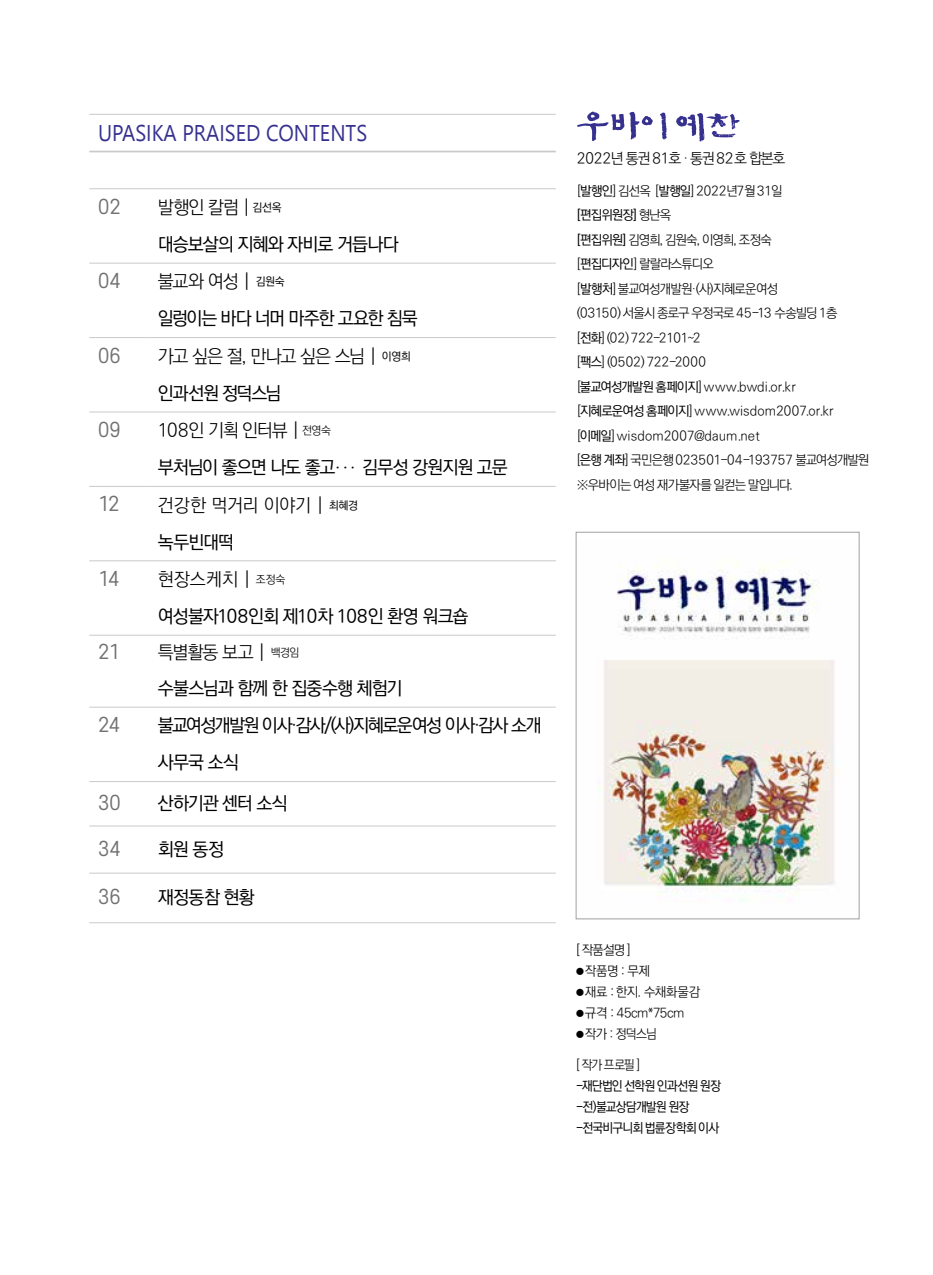
<style>
.page{position:relative;width:933px;height:1275px;background:#fff}
.page>*{position:absolute;margin:0;border:0;box-sizing:border-box;transform-origin:0 0}
.t1{font:22.75px "Nirmala UI";color:#36318f;scale:.9 1}
.t2{font:19.25px "S Core Dream 4";letter-spacing:-.005em;color:#727171;scale:.95 1}
.t3{font:500 18.38px/36.9px "Ko Pub World Dotum";letter-spacing:-.055em;color:#000}
.t4{font:500 18.38px/36.9px "Ko Pub World Dotum";letter-spacing:-.08em;color:#000}
.t5{font:300 18.38px/36.9px "Ko Pub World Dotum";letter-spacing:-.06em;color:#000}
.t6{font:300 18.38px/36.9px "Ko Pub World Dotum";letter-spacing:-.015em;color:#000}
.t7{font:300 14.88px "Ko Pub World Dotum";letter-spacing:-.01em;color:#000}
.t8{font:300 13.12px/24.5px "Ko Pub World Dotum";letter-spacing:-.03em;color:#000}
.t9{font:500 13.12px/21px "Ko Pub World Dotum";letter-spacing:-.065em;color:#000;scale:.95 1}
.t10{font:300 13.12px "Ko Pub World Dotum";letter-spacing:-.03em;color:#000;scale:.95 1}
.s1{font-weight:300}
.s2{font-size:11.38px}
.s3{font-weight:500;font-size:11.38px}
.s4{font-weight:500}
.s5{font-weight:300;font-size:11.38px}
.s6{font-family:"KBI Zmjo L";font-weight:400}
.s7{font-size:8.75px}
</style>
<div class="page">
<hr style="left:89px;top:114px;width:60px;height:1px;background:#c9caca">
<hr style="left:149px;top:114px;width:407px;height:1px;background:#c9caca">
<hr style="left:89px;top:188px;width:60px;height:1px;background:#c9caca">
<hr style="left:149px;top:188px;width:407px;height:1px;background:#c9caca">
<hr style="left:89px;top:263px;width:60px;height:1px;background:#c9caca">
<hr style="left:149px;top:263px;width:407px;height:1px;background:#c9caca">
<hr style="left:89px;top:337px;width:60px;height:1px;background:#c9caca">
<hr style="left:149px;top:337px;width:407px;height:1px;background:#c9caca">
<hr style="left:89px;top:412px;width:60px;height:1px;background:#c9caca">
<hr style="left:149px;top:412px;width:407px;height:1px;background:#c9caca">
<hr style="left:89px;top:486px;width:60px;height:1px;background:#c9caca">
<hr style="left:149px;top:486px;width:407px;height:1px;background:#c9caca">
<hr style="left:89px;top:560px;width:60px;height:1px;background:#c9caca">
<hr style="left:149px;top:560px;width:407px;height:1px;background:#c9caca">
<hr style="left:89px;top:635px;width:60px;height:1px;background:#c9caca">
<hr style="left:149px;top:635px;width:407px;height:1px;background:#c9caca">
<hr style="left:89px;top:707px;width:60px;height:1px;background:#c9caca">
<hr style="left:149px;top:707px;width:407px;height:1px;background:#c9caca">
<hr style="left:89px;top:781px;width:60px;height:1px;background:#c9caca">
<hr style="left:149px;top:781px;width:407px;height:1px;background:#c9caca">
<hr style="left:89px;top:826px;width:60px;height:1px;background:#c9caca">
<hr style="left:149px;top:826px;width:407px;height:1px;background:#c9caca">
<hr style="left:89px;top:873px;width:60px;height:1px;background:#c9caca">
<hr style="left:149px;top:873px;width:407px;height:1px;background:#c9caca">
<hr style="left:89px;top:922px;width:60px;height:1px;background:#c9caca">
<hr style="left:149px;top:922px;width:407px;height:1px;background:#c9caca">
<hr style="left:89px;top:151px;width:60px;height:1px;background:#c9caca">
<hr style="left:149px;top:151px;width:407px;height:1px;background:#c9caca">
<svg style="left:660px;top:113px;width:8px;height:27px"></svg>
<svg style="left:577px;top:112px;width:76px;height:29px"></svg>
<svg style="left:676px;top:113px;width:63px;height:29px"></svg>
<img style="left:598px;top:560px;width:241px;height:342px">
<div style="left:576px;top:532px;width:283px;height:387px;border:1px solid #9fa0a0"></div>
<h1 class="t1" style="left:98px;top:114px;width:300px">UPASIKA PRAISED CONTENTS</h1>
<h2 class="t2" style="left:98px;top:193px;width:25px">02</h2>
<h3 class="t3" style="left:158px;top:189px;width:242px"><span class="s1">발행인 칼럼 |</span> <span class="s2">김선옥<br></span>대승보살의 지혜와 자비로 거듭나다</h3>
<h2 class="t2" style="left:98px;top:267px;width:25px">04</h2>
<h3 class="t3" style="left:158px;top:264px;width:261px"><span class="s1">불교와 여성 |</span> <span class="s2">김원숙<br></span>일렁이는 바다 너머 마주한 고요한 침묵</h3>
<h2 class="t2" style="left:98px;top:341px;width:25px">06</h2>
<h3 class="t5" style="left:158px;top:338px;width:254px">가고 싶은 절, 만나고 싶은 스님 | <span class="s3">이영희 </span><span class="s4">인과선원 정덕스님</span></h3>
<h2 class="t2" style="left:98px;top:416px;width:25px">09</h2>
<h3 class="t3" style="left:158px;top:413px;width:351px"><span class="s1">108인 기획 인터뷰 |</span> <span class="s5">전영숙<br></span>부처님이 좋으면 나도 좋고<span class="s6">···</span> 김무성 강원지원 고문</h3>
<h2 class="t2" style="left:98px;top:490px;width:24px">12</h2>
<h3 class="t6" style="left:158px;top:487px;width:202px">건강한 먹거리 이야기 | <span class="s3">최혜경 </span><span class="s4">녹두빈대떡</span></h3>
<h2 class="t2" style="left:98px;top:565px;width:24px">14</h2>
<h3 class="t3" style="left:158px;top:562px;width:312px"><span class="s1">현장스케치 |</span> <span class="s5">조정숙<br></span>여성불자108인회 제10차 108인 환영 워크숍</h3>
<h2 class="t2" style="left:98px;top:638px;width:24px">21</h2>
<h3 class="t3" style="left:158px;top:635px;width:246px;line-height:35.7px"><span class="s1">특별활동 보고 |</span> <span class="s5">백경임<br></span>수불스님과 함께 한 집중수행 체험기</h3>
<h2 class="t2" style="left:98px;top:711px;width:24px">24</h2>
<h3 class="t4" style="left:158px;top:708px;width:385px">불교여성개발원 이사·감사/(사)지혜로운여성 이사·감사 소개 사무국 소식</h3>
<h2 class="t2" style="left:98px;top:789px;width:25px">30</h2>
<h3 class="t3" style="left:158px;top:786px;width:132px">산하기관 센터 소식</h3>
<h2 class="t2" style="left:98px;top:835px;width:25px">34</h2>
<h3 class="t3" style="left:158px;top:832px;width:68px">회원 동정</h3>
<h2 class="t2" style="left:98px;top:883px;width:25px">36</h2>
<h3 class="t3" style="left:158px;top:880px;width:98px">재정동참 현황</h3>
<p class="t7" style="left:577px;top:148px;width:210px">2022년 통권 81호 · 통권 82호 합본호</p>
<p class="t8" style="left:577px;top:179px;width:294px">[<span class="s4">발행인</span>] 김선옥 [<span class="s4">발행일</span>] 2022년7월 31일<br><span class="s4">[편집위원장]</span> 형난옥<br><span class="s4">[편집위원]</span> 김영희, 김원숙, 이영희, 조정숙<br>[<span class="s4">편집디자인</span>] 랄랄라스튜디오<br>[<span class="s4">발행처</span>] 불교여성개발원·(사)지혜로운여성<br>(03150) 서울시 종로구 우정국로 45-13 수송빌딩 1층<br>[<span class="s4">전화</span>] (02) 722-2101~2<br>[<span class="s4">팩스</span>] (0502) 722-2000<br>[<span class="s4">불교여성개발원 홈페이지</span>] www.bwdi.or.kr<br>[<span class="s4">지혜로운여성 홈페이지</span>] www.wisdom2007.or.kr [<span class="s4">이메일</span>] wisdom2007@daum.net<br>[<span class="s4">은행 계좌</span>] 국민은행 023501-04-193757 불교여성개발원 ※우바이는 여성 재가불자를 일컫는 말입니다.</p>
<p class="t8" style="left:576px;top:938px;width:56px">[ 작품설명 ]</p>
<p class="t8" style="left:576px;top:959px;width:75px"><span class="s7">●</span>작품명 : 무제</p>
<p class="t8" style="left:576px;top:980px;width:126px"><span class="s7">●</span>재료 :한지. 수채화물감</p>
<p class="t8" style="left:576px;top:1001px;width:110px"><span class="s7">●</span>규격 : 45cm*75cm</p>
<p class="t8" style="left:576px;top:1022px;width:83px"><span class="s7">●</span> 작가 : 정덕스님</p>
<p class="t10" style="left:576px;top:1056px;width:69px">[ 작가 프로필 ]</p>
<p class="t9" style="left:576px;top:1076px;width:154px">-재단법인 선학원 인과선원 원장 -전)불교상담개발원 원장 -전국비구니회 법륜장학회 이사</p>
</div>
